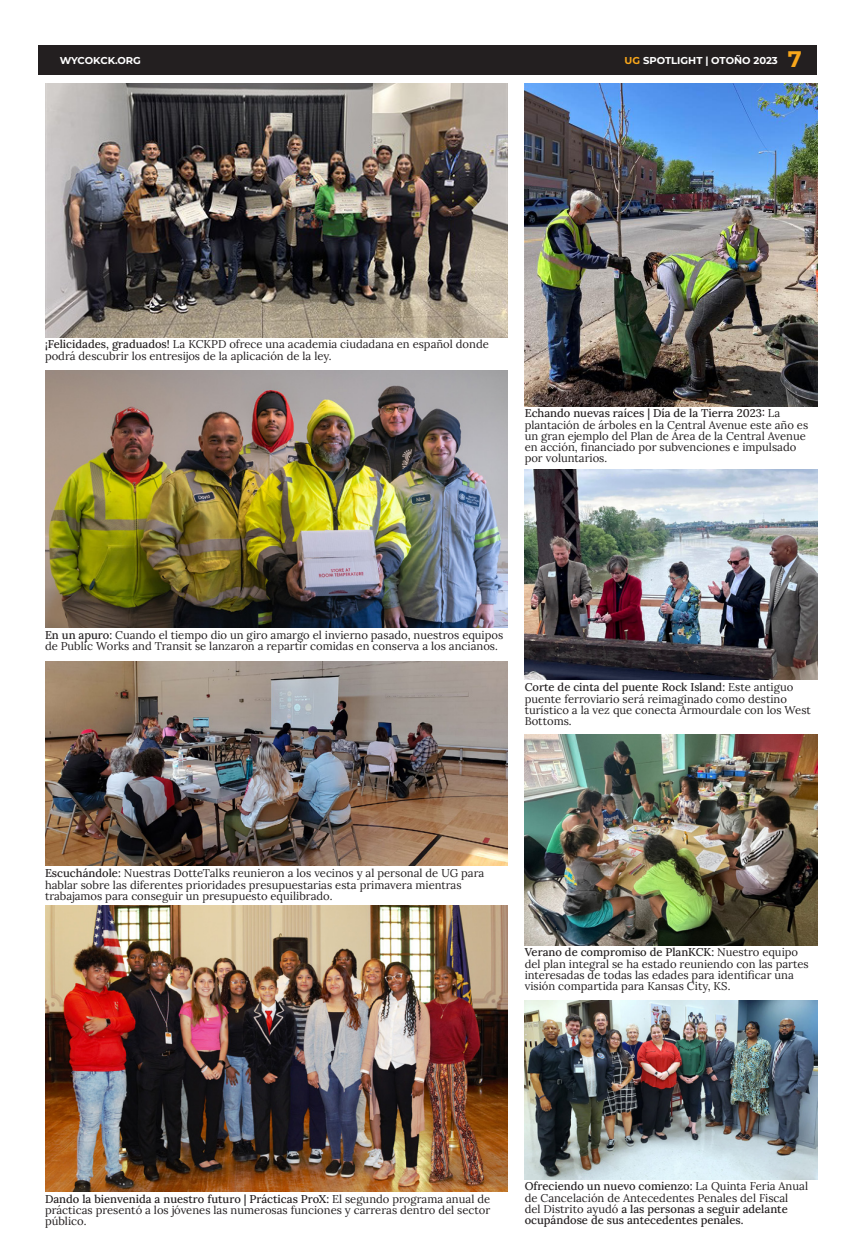
<style>
.page{position:relative;width:855px;height:1260px;background:#fff}
.page>*{position:absolute;margin:0;border:0;box-sizing:border-box;transform-origin:0 0}
.t1{font:700 22.5px "Montserrat";color:#f9a71b}
.t2{font:11.25px/11.2px "Lora";color:#231f20}
.t3{font:500 11.25px/11.2px "Lora";color:#231f20}
.t4{font:700 10px "Montserrat";color:#fff}
.s1{color:#f9a71b}
.s2{font-weight:500}
.s3{font-weight:400}
</style>
<div class="page">
<div style="left:45px;top:45px;width:765px;height:30px;background:#231f20"></div>
<img style="left:525px;top:83px;width:292px;height:323px">
<img style="left:45px;top:905px;width:463px;height:286px">
<img style="left:525px;top:470px;width:292px;height:210px">
<img style="left:525px;top:735px;width:292px;height:210px">
<img style="left:525px;top:1000px;width:292px;height:179px">
<img style="left:45px;top:661px;width:463px;height:205px">
<img style="left:45px;top:371px;width:463px;height:256px">
<img style="left:45px;top:83px;width:463px;height:254px">
<p class="t4" style="left:60px;top:53px;width:83px">WYCOKCK.ORG</p>
<p class="t4" style="left:625px;top:53px;width:155px"><span class="s1">UG</span> SPOTLIGHT | OTOÑO 2023</p>
<h1 class="t1" style="left:788px;top:43px;width:15px">7</h1>
<p class="t2" style="left:45px;top:338px;width:445px"><span class="s2">¡Felicidades, graduados!</span> La KCKPD ofrece una academia ciudadana en español donde podrá descubrir los entresijos de la aplicación de la ley.</p>
<p class="t2" style="left:525px;top:407px;width:285px"><span class="s2">Echando nuevas raíces | Día de la Tierra 2023:</span> La plantación de árboles en la Central Avenue este año es un gran ejemplo del Plan de Área de la Central Avenue en acción, financiado por subvenciones e impulsado por voluntarios.</p>
<p class="t2" style="left:45px;top:628px;width:460px"><span class="s2">En un apuro:</span> Cuando el tiempo dio un giro amargo el invierno pasado, nuestros equipos de Public Works and Transit se lanzaron a repartir comidas en conserva a los ancianos.</p>
<p class="t2" style="left:525px;top:681px;width:288px"><span class="s2">Corte de cinta del puente Rock Island:</span> Este antiguo puente ferroviario será reimaginado como destino turístico a la vez que conecta Armourdale con los West Bottoms.</p>
<p class="t2" style="left:45px;top:867px;width:441px"><span class="s2">Escuchándole:</span> Nuestras DotteTalks reunieron a los vecinos y al personal de UG para hablar sobre las diferentes prioridades presupuestarias esta primavera mientras trabajamos para conseguir un presupuesto equilibrado.</p>
<p class="t2" style="left:525px;top:946px;width:286px"><span class="s2">Verano de compromiso de PlanKCK:</span> Nuestro equipo del plan integral se ha estado reuniendo con las partes interesadas de todas las edades para identificar una visión compartida para Kansas City, KS.</p>
<p class="t2" style="left:45px;top:1192px;width:447px;text-align:justify"><span class="s2">Dando la bienvenida a nuestro futuro | Prácticas ProX:</span> El segundo programa anual de prácticas presentó a los jóvenes las numerosas funciones y carreras dentro del sector público.</p>
<p class="t3" style="left:525px;top:1180px;width:285px">Ofreciendo un nuevo comienzo: <span class="s3">La Quinta Feria Anual de Cancelación de Antecedentes Penales del Fiscal<br>del Distrito ayudó</span> a las personas a seguir adelante ocupándose de sus antecedentes penales.</p>
</div>
